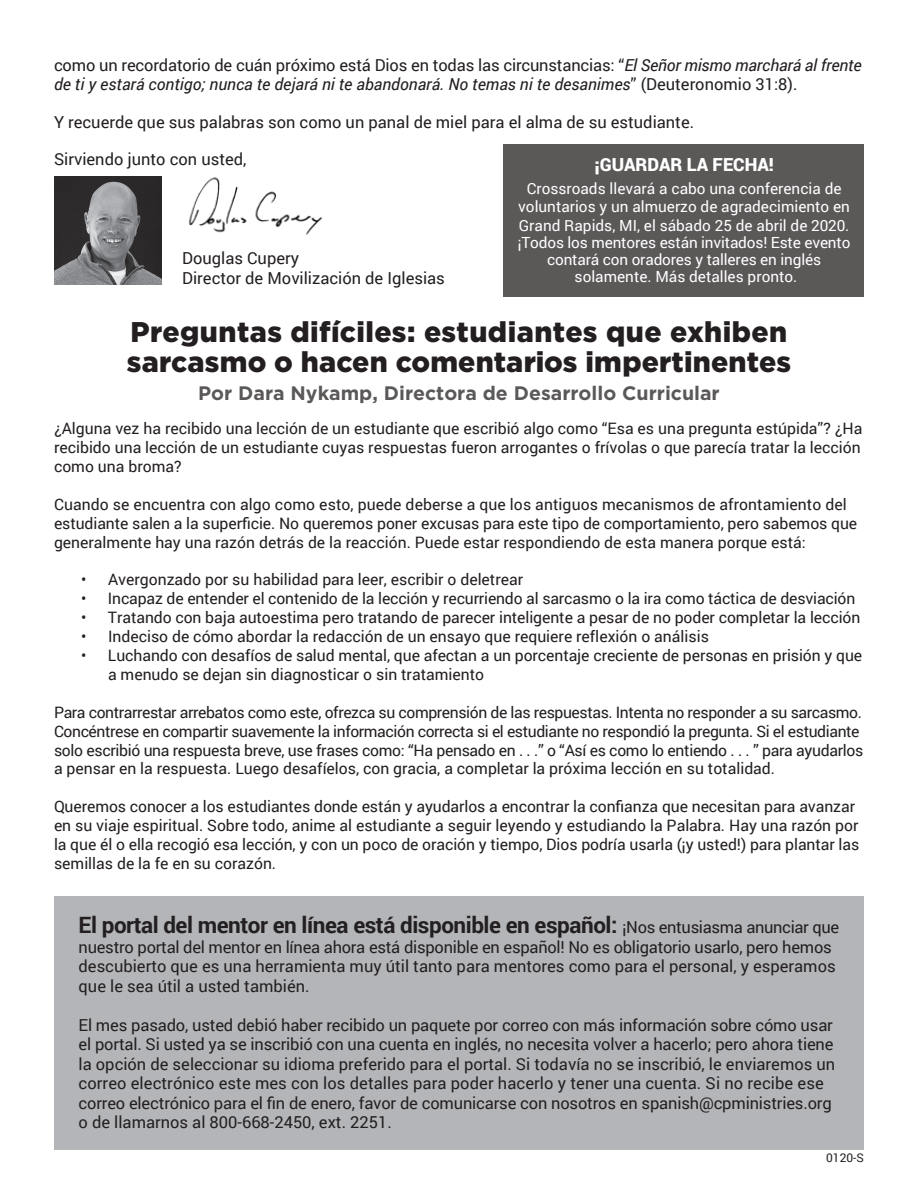
<style>
.page{position:relative;width:918px;height:1188px;background:#fff}
.page>*{position:absolute;margin:0;border:0;box-sizing:border-box;transform-origin:0 0}
.t1{font:900 28.5px/30px "Gotham";letter-spacing:.01em;color:#231f20}
.t2{font:700 22.5px "Roboto";letter-spacing:-.02em;color:#231f20}
.t3{font:700 19.5px "Gotham";color:#5b5858}
.Body_Copy_Front_Page{font:900 18px "Roboto";color:#fff}
.t4{font:16.5px/19.5px "Roboto";color:#231f20}
.t5{font:italic 16.5px/18.8px "Roboto";color:#231f20}
.t6{font:15.75px/18.9px "Roboto";letter-spacing:-.005em;color:#231f20}
.t7{font:15.75px/18.9px "Roboto";letter-spacing:-.025em;color:#231f20}
.Body_Copy_Front_Page-2{font:15.3px/17.7px "Roboto";color:#fff;text-align:center}
.t8{font:12px "Roboto";color:#231f20}
.s1{font-style:normal}
.s2{font-weight:400;font-size:16.5px}
</style>
<div class="page">
<img style="left:189px;top:177px;width:133px;height:58px">
<img style="left:54px;top:177px;width:108px;height:108px">
<div style="left:54px;top:896px;width:810px;height:253px;background:#b4b5b8"></div>
<div style="left:503px;top:145px;width:361px;height:152px;background:#5b5858"></div>
<p class="t5" style="left:54px;top:55px;width:809px"><span class="s1">como un recordatorio de cuán próximo está Dios en todas las circunstancias: “</span>El Señor mismo marchará al frente de ti y estará contigo; nunca te dejará ni te abandonará. No temas ni te desanimes<span class="s1">” (Deuteronomio 31:8).</span></p>
<p class="t4" style="left:54px;top:111px;width:642px">Y recuerde que sus palabras son como un panal de miel para el alma de su estudiante.</p>
<p class="t4" style="left:54px;top:149px;width:194px">Sirviendo junto con usted,</p>
<p class="Body_Copy_Front_Page" style="left:594px;top:152px;width:181px">¡GUARDAR LA FECHA!</p>
<p class="Body_Copy_Front_Page-2" style="left:518px;top:179px;width:334px">Crossroads llevará a cabo una conferencia de voluntarios y un almuerzo de agradecimiento en Grand Rapids, MI, el sábado 25 de abril de 2020. ¡Todos los mentores están invitados! Este evento contará con oradores y talleres en inglés solamente. Más detalles pronto.</p>
<p class="t4" style="left:182px;top:248px;width:118px">Douglas Cupery</p>
<p class="t4" style="left:182px;top:267px;width:264px">Director de Movilización de Iglesias</p>
<p class="t1" style="left:127px;top:316px;width:666px">Preguntas difíciles: estudiantes que exhiben sarcasmo o hacen comentarios impertinentes</p>
<p class="t3" style="left:198px;top:380px;width:523px">Por Dara Nykamp, Directora de Desarrollo Curricular</p>
<p class="t6" style="left:54px;top:419px;width:810px;text-align:justify">¿Alguna vez ha recibido una lección de un estudiante que escribió algo como “Esa es una pregunta estúpida”? ¿Ha recibido una lección de un estudiante cuyas respuestas fueron arrogantes o frívolas o que parecía tratar la lección como una broma?</p>
<p class="t6" style="left:54px;top:494px;width:805px">Cuando se encuentra con algo como esto, puede deberse a que los antiguos mecanismos de afrontamiento del estudiante salen a la superficie. No queremos poner excusas para este tipo de comportamiento, pero sabemos que generalmente hay una razón detrás de la reacción. Puede estar respondiendo de esta manera porque está:</p>
<p class="t6" style="left:81px;top:570px;width:444px">• Avergonzado por su habilidad para leer, escribir o deletrear</p>
<p class="t6" style="left:81px;top:589px;width:776px">• Incapaz de entender el contenido de la lección y recurriendo al sarcasmo o la ira como táctica de desviación</p>
<p class="t6" style="left:81px;top:608px;width:781px">• Tratando con baja autoestima pero tratando de parecer inteligente a pesar de no poder completar la lección</p>
<p class="t6" style="left:81px;top:627px;width:629px">• Indeciso de cómo abordar la redacción de un ensayo que requiere reflexión o análisis</p>
<p class="t6" style="left:108px;top:645px;width:756px;text-indent:-27px">• Luchando con desafíos de salud mental, que afectan a un porcentaje creciente de personas en prisión y que a menudo se dejan sin diagnosticar o sin tratamiento</p>
<p class="t7" style="left:54px;top:702px;width:811px">Para contrarrestar arrebatos como este, ofrezca su comprensión de las respuestas. Intenta no responder a su sarcasmo.<br>Concéntrese en compartir suavemente la información correcta si el estudiante no respondió la pregunta. Si el estudiante solo escribió una respuesta breve, use frases como: “Ha pensado en . . .” o “Así es como lo entiendo . . . ” para ayudarlos a pensar en la respuesta. Luego desafíelos, con gracia, a completar la próxima lección en su totalidad.</p>
<p class="t6" style="left:54px;top:797px;width:807px">Queremos conocer a los estudiantes donde están y ayudarlos a encontrar la confianza que necesitan para avanzar en su viaje espiritual. Sobre todo, anime al estudiante a seguir leyendo y estudiando la Palabra. Hay una razón por la que él o ella recogió esa lección, y con un poco de oración y tiempo, Dios podría usarla (¡y usted!) para plantar las semillas de la fe en su corazón.</p>
<p class="t2" style="left:79px;top:909px;width:762px">El portal del mentor en línea está disponible en español: <span class="s2">¡Nos entusiasma anunciar que</span></p>
<p class="t4" style="left:79px;top:937px;width:759px">nuestro portal del mentor en línea ahora está disponible en español! No es obligatorio usarlo, pero hemos descubierto que es una herramienta muy útil tanto para mentores como para el personal, y esperamos que le sea útil a usted también.</p>
<p class="t4" style="left:79px;top:1015px;width:758px">El mes pasado, usted debió haber recibido un paquete por correo con más información sobre cómo usar el portal. Si usted ya se inscribió con una cuenta en inglés, no necesita volver a hacerlo; pero ahora tiene la opción de seleccionar su idioma preferido para el portal. Si todavía no se inscribió, le enviaremos un correo electrónico este mes con los detalles para poder hacerlo y tener una cuenta. Si no recibe ese correo electrónico para el fin de enero, favor de comunicarse con nosotros en spanish@cpministries.org o de llamarnos al 800-668-2450, ext. 2251.</p>
<p class="t8" style="left:826px;top:1149px;width:39px">0120-S</p>
</div>
